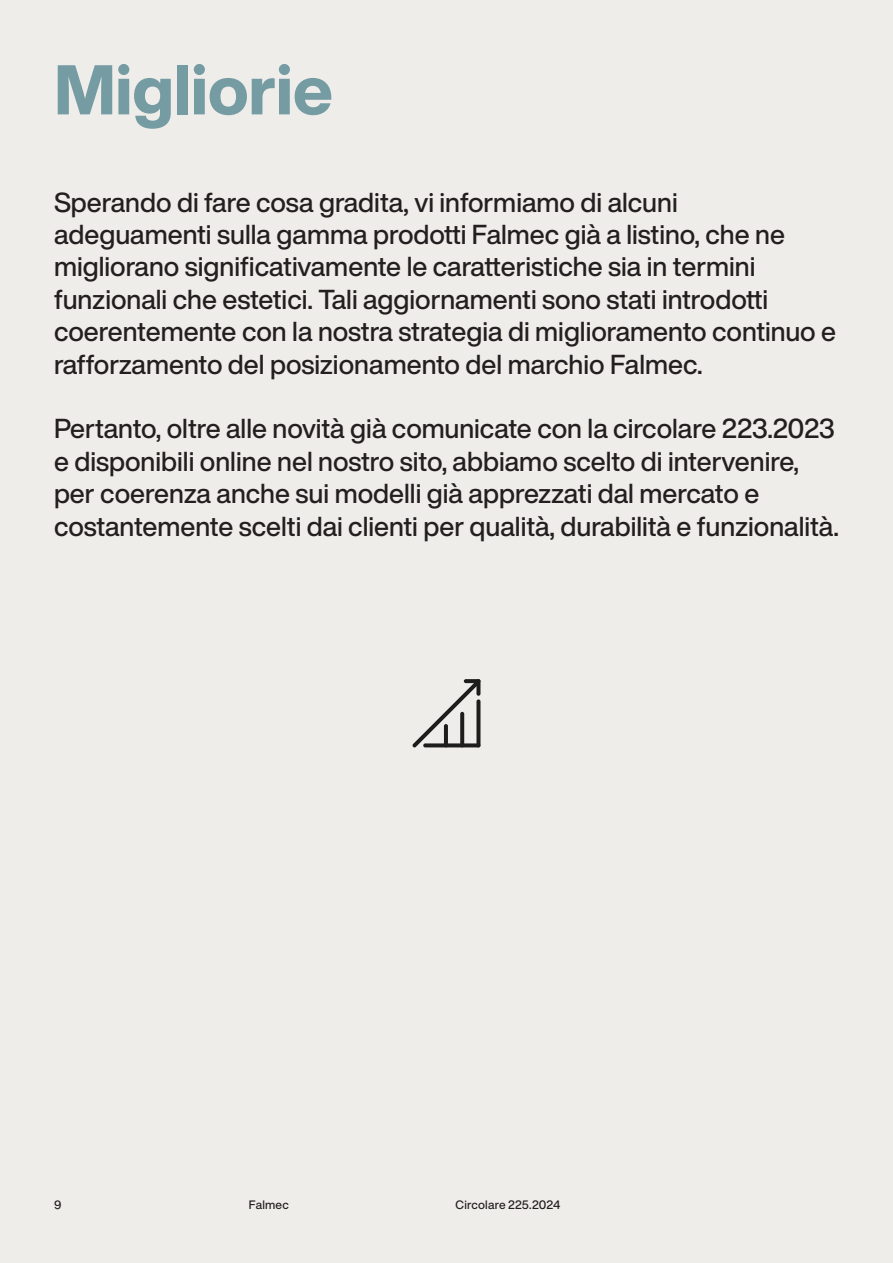
<style>
.page{position:relative;width:893px;height:1263px;background:#efede9}
.page>*{position:absolute;margin:0;border:0;box-sizing:border-box;transform-origin:0 0}
.t1{font:800 69px "Helvetica Now Display";color:#759ba3}
.t2{font:500 27px/32.4px "Helvetica Now Display";color:#231f20}
.t3{font:500 12px "Helvetica Now Display";letter-spacing:.015em;color:#231f20}
</style>
<div class="page">
<svg style="left:464px;top:679px;width:16px;height:4px"></svg>
<svg style="left:412px;top:680px;width:68px;height:67px"></svg>
<p class="t1" style="left:54px;top:42px;width:281px">Migliorie</p>
<p class="t2" style="left:54px;top:186px;width:784px">Sperando di fare cosa gradita, vi informiamo di alcuni adeguamenti sulla gamma prodotti Falmec già a listino, che ne migliorano significativamente le caratteristiche sia in termini funzionali che estetici. Tali aggiornamenti sono stati introdotti coerentemente con la nostra strategia di miglioramento continuo e rafforzamento del posizionamento del marchio Falmec.</p>
<p class="t2" style="left:54px;top:412px;width:786px">Pertanto, oltre alle novità già comunicate con la circolare 223.2023 e disponibili online nel nostro sito, abbiamo scelto di intervenire, per coerenza anche sui modelli già apprezzati dal mercato e costantemente scelti dai clienti per qualità, durabilità e funzionalità.</p>
<p class="t3" style="left:54px;top:1196px;width:9px">9</p>
<p class="t3" style="left:249px;top:1196px;width:41px">Falmec</p>
<p class="t3" style="left:456px;top:1196px;width:106px">Circolare 225.2024</p>
</div>
